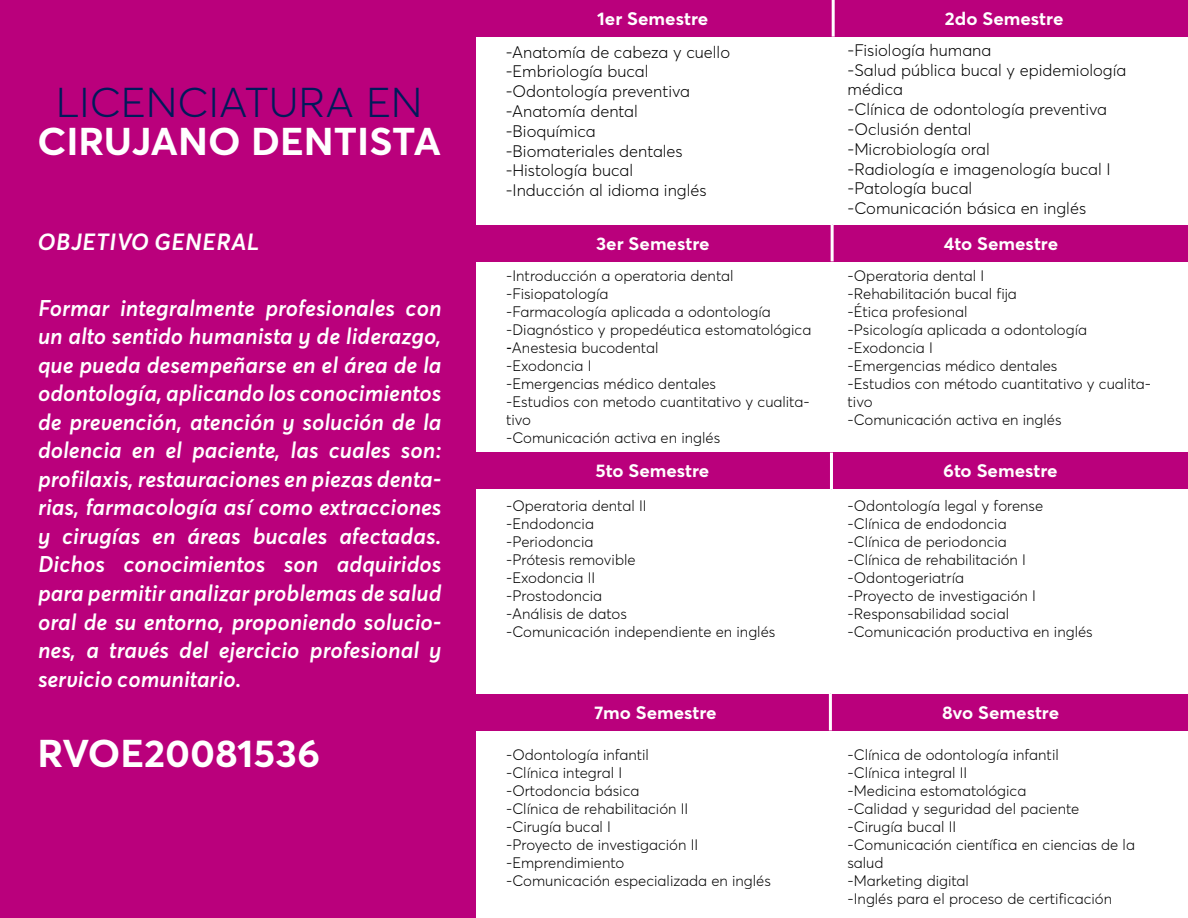
<style>
.page{position:relative;width:1188px;height:918px;background:#fff}
.page>*{position:absolute;margin:0;border:0;box-sizing:border-box;transform-origin:0 0}
.t1{font:300 41.1px "Averta";color:#001a5a;scale:1.04 1}
.t2{font:700 38.25px "Averta";color:#fff;scale:1.04 1}
.t3{font:italic 600 23.1px "Averta";color:#fff;scale:1.04 1}
.t4{font:italic 600 22.5px/28.5px "Averta";color:#fff;text-align:justify}
.t5{font:700 18px "Averta";color:#fff;scale:1.04 1}
.t6{font:300 16.5px/19.8px "Averta";color:#000}
.t7{font:300 15px/18px "Averta";color:#000}
.s1{font-weight:400;font-style:italic}
</style>
<div class="page">
<div style="left:0;top:0;width:475px;height:918px;background:#ba007c"></div>
<div style="left:475px;top:0;width:713px;height:37px;background:#ba007c"></div>
<hr style="left:832px;top:0;width:3px;height:37px;background:#fff">
<div style="left:474px;top:225px;width:714px;height:36px;background:#ba007c"></div>
<hr style="left:831px;top:225px;width:3px;height:36px;background:#fff">
<div style="left:474px;top:453px;width:714px;height:36px;background:#ba007c"></div>
<hr style="left:830px;top:453px;width:3px;height:36px;background:#fff">
<div style="left:472px;top:694px;width:716px;height:36px;background:#ba007c"></div>
<hr style="left:829px;top:694px;width:3px;height:36px;background:#fff">
<h1 class="t1" style="left:56px;top:77px;width:354px">LICENCIATURA EN</h1>
<h2 class="t2" style="left:38px;top:117px;width:389px">CIRUJANO DENTISTA</h2>
<h3 class="t3" style="left:38px;top:227px;width:215px">OBJETIVO GENERAL</h3>
<p class="t4" style="left:38px;top:295px;width:405px">Formar integralmente profesionales con un alto sentido humanista y de liderazgo, que pueda desempeñarse en el área de la odontología, aplicando los conocimientos de prevención, atención y solución de la dolencia en el paciente, las cuales son: profilaxis, restauraciones en piezas denta&shy;rias, farmacología así como extracciones y cirugías en áreas bucales afectadas.<br>Dichos conocimientos son adquiridos para permitir analizar problemas de salud oral de su entorno, proponiendo solucio&shy;nes, a través del ejercicio profesional y servicio comunitario.</p>
<h2 class="t2" style="left:38px;top:730px;width:273px">RVOE20081536</h2>
<p class="t5" style="left:597px;top:7px;width:108px">1er Semestre</p>
<p class="t5" style="left:945px;top:7px;width:115px">2do Semestre</p>
<p class="t6" style="left:506px;top:42px;width:226px">-Anatomía de cabeza y cuello -Embriología bucal -Odontología preventiva -Anatomía dental -Bioquímica<br>-Biomateriales dentales -Histología bucal<br>-Inducción al idioma inglés</p>
<p class="t6" style="left:848px;top:40px;width:280px">-Fisiología humana<br>-Salud pública bucal y epidemiología médica<br>-Clínica de odontología preventiva -Oclusión dental<br>-Microbiología oral<br>-Radiología e imagenología bucal I -Patología bucal<br>-Comunicación básica en inglés</p>
<p class="t5" style="left:596px;top:232px;width:111px">3er Semestre</p>
<p class="t5" style="left:944px;top:232px;width:111px">4to Semestre</p>
<p class="t7" style="left:506px;top:266px;width:307px">-Introducción a operatoria dental -Fisiopatología<br>-Farmacología aplicada a odontología -Diagnóstico y propedéutica estomatológica <span class="s1">-</span>Anestesia bucodental<br>-Exodoncia I<br>-Emergencias médico dentales<br>-Estudios con metodo cuantitativo y cualita&shy;tivo<br>-Comunicación activa en inglés</p>
<p class="t7" style="left:848px;top:266px;width:305px">-Operatoria dental I<br>-Rehabilitación bucal fija<br>-Ética profesional<br>-Psicología aplicada a odontología -Exodoncia I<br>-Emergencias médico dentales<br>-Estudios con método cuantitativo y cualita&shy;tivo<br>-Comunicación activa en inglés</p>
<p class="t5" style="left:596px;top:460px;width:111px">5to Semestre</p>
<p class="t5" style="left:943px;top:460px;width:112px">6to Semestre</p>
<p class="t7" style="left:506px;top:497px;width:271px">-Operatoria dental II<br>-Endodoncia<br>-Periodoncia<br>-Prótesis removible<br>-Exodoncia II<br>-Prostodoncia<br>-Análisis de datos<br>-Comunicación independiente en inglés</p>
<p class="t7" style="left:848px;top:497px;width:247px">-Odontología legal y forense -Clínica de endodoncia<br>-Clínica de periodoncia<br>-Clínica de rehabilitación I -Odontogeriatría<br>-Proyecto de investigación I -Responsabilidad social -Comunicación productiva en inglés</p>
<p class="t5" style="left:594px;top:701px;width:119px">7mo Semestre</p>
<p class="t5" style="left:942px;top:701px;width:114px">8vo Semestre</p>
<p class="t7" style="left:506px;top:746px;width:266px">-Odontología infantil<br>-Clínica integral I<br>-Ortodoncia básica<br>-Clínica de rehabilitación II<br>-Cirugía bucal I<br>-Proyecto de investigación II -Emprendimiento<br>-Comunicación especializada en inglés</p>
<p class="t7" style="left:848px;top:746px;width:289px">-Clínica de odontología infantil<br>-Clínica integral II<br>-Medicina estomatológica<br>-Calidad y seguridad del paciente -Cirugía bucal II<br>-Comunicación científica en ciencias de la salud<br>-Marketing digital<br>-Inglés para el proceso de certificación</p>
</div>
